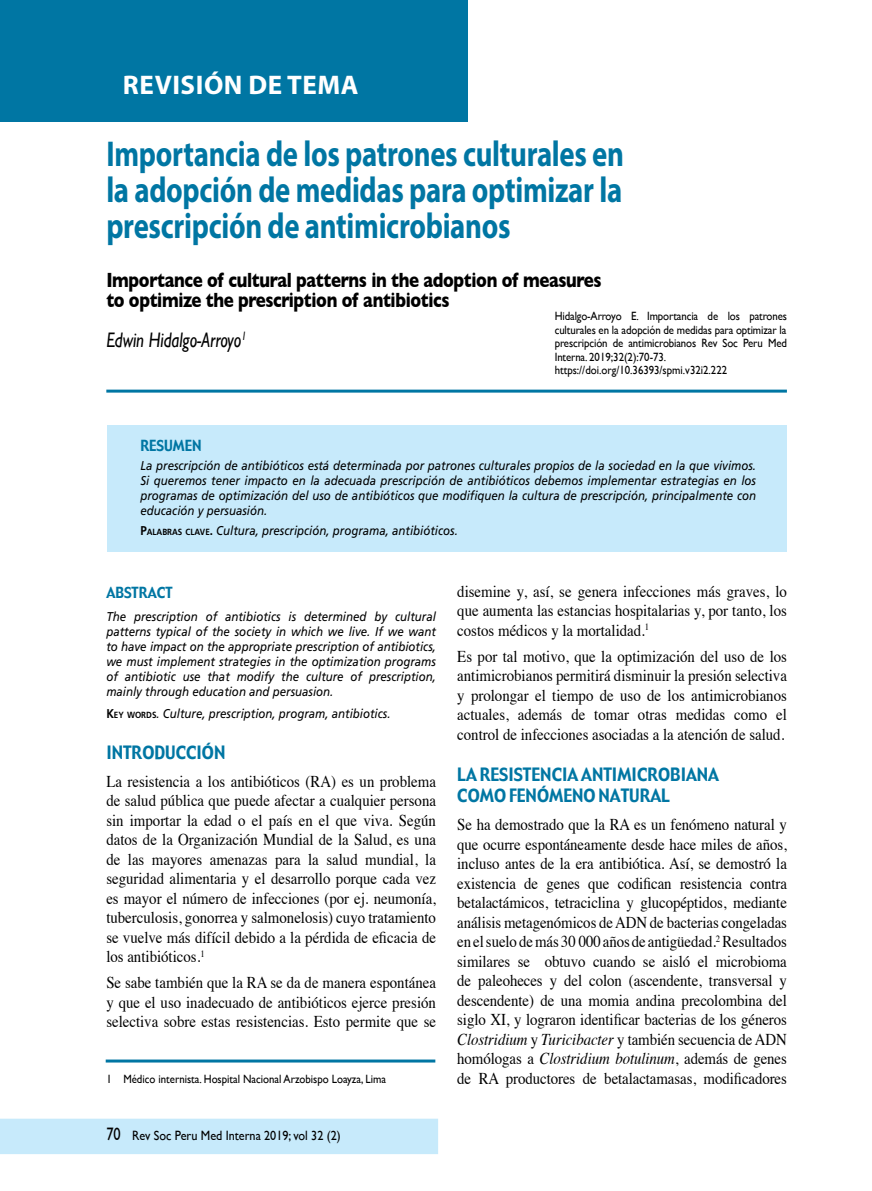
<style>
.page{position:relative;width:872px;height:1191px;background:#fff}
.page>*{position:absolute;margin:0;border:0;box-sizing:border-box;transform-origin:0 0}
.t1{font:700 36px/36px "Myriad Pro";letter-spacing:-.01em;color:#0076a3;text-align:justify;scale:.8 1}
.t2{font:700 27px "Myriad Pro";letter-spacing:.02em;color:#fff}
.t3{font:700 21px/20.2px "Gill Sans";letter-spacing:-.02em;color:#000;scale:.8 1}
.t4{font:italic 21px "Gill Sans";color:#000;scale:.8 1}
.t5{font:18px/21.6px "Gadget";color:#0076a3;scale:.9 1}
.t6{font:16.5px/19.5px "Times";color:#000;text-align:justify;scale:.9 1}
.t7{font:15px "Gadget";color:#0076a3;scale:.9 1}
.t8{font:13.5px "Gill Sans";color:#000;scale:.9 1}
.t9{font:italic 12.75px/15px "Frutiger";color:#000;text-align:justify;scale:.9 1}
.t10{font:12px/13.5px "Gill Sans";letter-spacing:-.01em;color:#000;scale:.9 1}
.s1{font-weight:700;font-style:normal}
.s2{font-weight:700;font-style:normal;font-size:8.85px}
.s3{font-size:18px}
.s4{font-style:italic}
</style>
<div class="page">
<div style="left:0;top:1118px;width:438px;height:36px;background:#c7eafb"></div>
<div style="left:107px;top:425px;width:679px;height:127px;background:#c7eafb"></div>
<hr style="left:106px;top:1059px;width:329px;height:3px;background:#0076a3">
<hr style="left:106px;top:389px;width:681px;height:3px;background:#0076a3">
<div style="left:0;top:0;width:467px;height:121px;background:#0076a3"></div>
<h2 class="t2" style="left:123px;top:67px;width:237px">REVISIÓN de TEMA</h2>
<h1 class="t1" style="left:106px;top:135px;width:648px">Importancia de los patrones culturales en la adopción de medidas para optimizar la prescripción de antimicrobianos</h1>
<p class="t3" style="left:106px;top:269px;width:620px">Importance of cultural patterns in the adoption of measures to optimize the prescription of antibiotics</p>
<p class="t10" style="left:555px;top:309px;width:259px">Hidalgo-Arroyo E. Importancia de los patrones culturales en la adopción de medidas para optimizar la prescripción de antimicrobianos Rev Soc Peru Med Interna. 2019;32(2):70-73. https://doi.org/10.36393/spmi.v32i2.222</p>
<p class="t4" style="left:106px;top:328px;width:177px">Edwin Hidalgo-Arroyo<sup>1</sup></p>
<p class="t7" style="left:140px;top:436px;width:69px">RESUMEN</p>
<p class="t9" style="left:140px;top:458px;width:685px">La prescripción de antibióticos está determinada por patrones culturales propios de la sociedad en la que vivimos.<br>Si queremos tener impacto en la adecuada prescripción de antibióticos debemos implementar estrategias en los programas de optimización del uso de antibióticos que modifiquen la cultura de prescripción, principalmente con educación y persuasión.</p>
<p class="t9" style="left:140px;top:522px;width:354px"><span class="s1">P</span><span class="s2">ALABRAS CLAVE</span><span class="s1">.</span> Cultura, prescripción, programa, antibióticos.</p>
<p class="t7" style="left:106px;top:583px;width:75px">ABSTRACT</p>
<p class="t9" style="left:106px;top:609px;width:368px">The prescription of antibiotics is determined by cultural patterns typical of the society in which we live. If we want to have impact on the appropriate prescription of antibiotics, we must implement strategies in the optimization programs of antibiotic use that modify the culture of prescription, mainly through education and persuasion.</p>
<p class="t9" style="left:106px;top:706px;width:317px"><span class="s1">K</span><span class="s2">EY WORDS</span>. Culture, prescription, program, antibiotics.</p>
<p class="t5" style="left:106px;top:742px;width:134px">INTRODUCCIÓN</p>
<p class="t6" style="left:106px;top:770px;width:368px">La resistencia a los antibióticos (RA) es un problema de salud pública que puede afectar a cualquier persona sin importar la edad o el país en el que viva. Según datos de la Organización Mundial de la Salud, es una de las mayores amenazas para la salud mundial, la seguridad alimentaria y el desarrollo porque cada vez es mayor el número de infecciones (por ej. neumonía, tuberculosis, gonorrea y salmonelosis) cuyo tratamiento se vuelve más difícil debido a la pérdida de eficacia de los antibióticos.<sup>1</sup></p>
<p class="t6" style="left:106px;top:971px;width:368px">Se sabe también que la RA se da de manera espontánea y que el uso inadecuado de antibióticos ejerce presión selectiva sobre estas resistencias. Esto permite que se</p>
<p class="t10" style="left:106px;top:1071px;width:312px">1 Médico internista. Hospital Nacional Arzobispo Loayza, Lima</p>
<p class="t8" style="left:106px;top:1127px;width:262px"><span class="s3">70</span> Rev Soc Peru Med Interna 2019; vol 32 (2)</p>
<p class="t6" style="left:457px;top:580px;width:368px">disemine y, así, se genera infecciones más graves, lo que aumenta las estancias hospitalarias y, por tanto, los costos médicos y la mortalidad.<sup>1</sup></p>
<p class="t6" style="left:457px;top:645px;width:368px">Es por tal motivo, que la optimización del uso de los antimicrobianos permitirá disminuir la presión selectiva y prolongar el tiempo de uso de los antimicrobianos actuales, además de tomar otras medidas como el control de infecciones asociadas a la atención de salud.</p>
<p class="t5" style="left:457px;top:764px;width:292px">LA RESISTENCIA ANTIMICROBIANA<br>COMO FENÓMENO NATURAL</p>
<p class="t6" style="left:457px;top:813px;width:368px">Se ha demostrado que la RA es un fenómeno natural y que ocurre espontáneamente desde hace miles de años, incluso antes de la era antibiótica. Así, se demostró la existencia de genes que codifican resistencia contra betalactámicos, tetraciclina y glucopéptidos, mediante análisis metagenómicos de ADN de bacterias congeladas en el suelo de más 30 000 años de antigüedad.<sup>2</sup> Resultados similares se obtuvo cuando se aisló el microbioma de paleoheces y del colon (ascendente, transversal y descendente) de una momia andina precolombina del siglo XI, y lograron identificar bacterias de los géneros <span class="s4">Clostridium</span> y <span class="s4">Turicibacter</span> y también secuencia de ADN homólogas a <span class="s4">Clostridium botulinum</span>, además de genes de RA productores de betalactamasas, modificadores</p>
</div>
